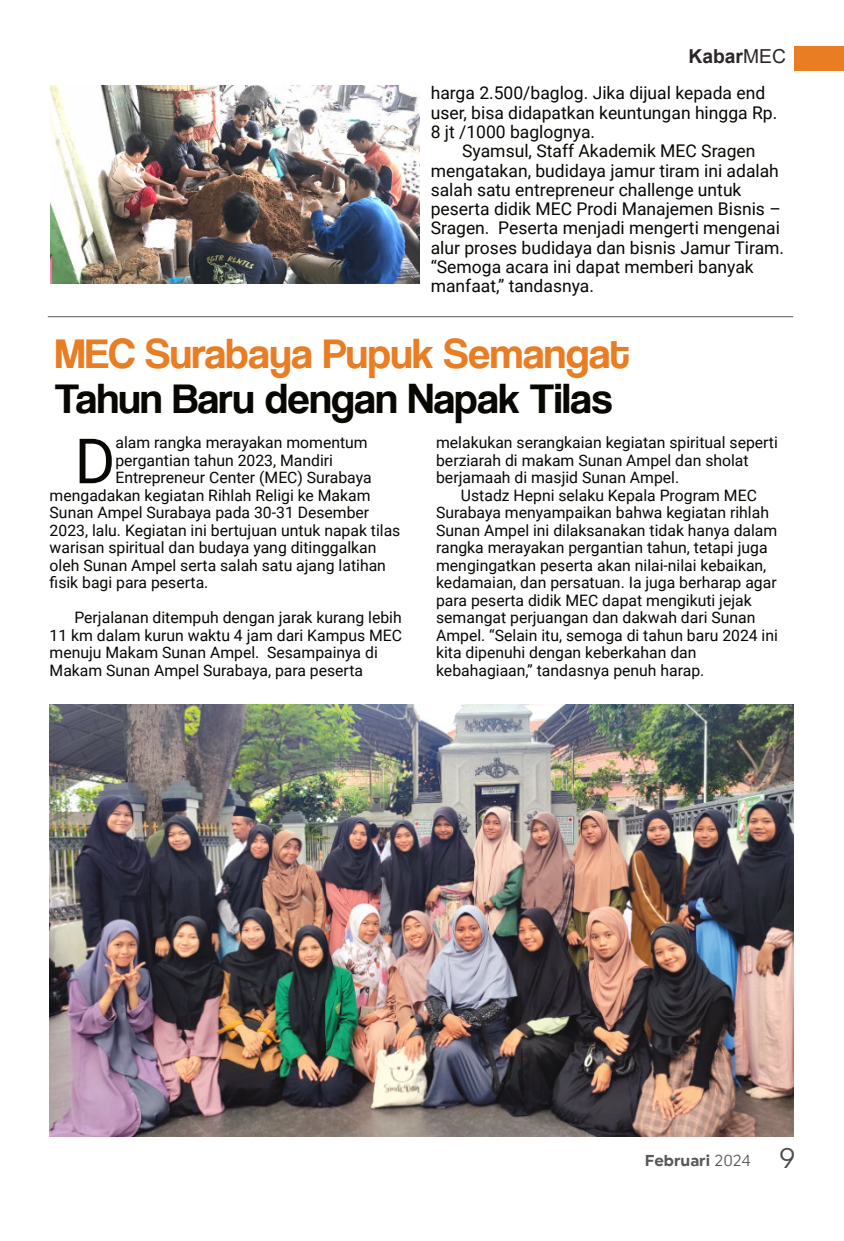
<style>
.page{position:relative;width:844px;height:1241px;background:#fff}
.page>*{position:absolute;margin:0;border:0;box-sizing:border-box;transform-origin:0 0}
.t1{font:62.48px "Roboto";color:#080704}
.t2{font:43.4px "Coolvetica Rg";color:#080704}
.t3{font:43.4px "Coolvetica Rg";color:#e97d24}
.t4{font:700 19.25px "Arial";color:rgb(35 31 32/.97)}
.t5{font:17.5px/19.2px "Roboto";color:#080704}
.t6{font:15.75px/17.5px "Roboto";color:#080704}
.t7{font:15.75px "Uniform Regular 2";color:#57585a}
.s1{font-weight:400}
.s2{font-family:"Uniform Regular 3"}
.s3{font-family:"Uniform Regular 3";font-size:28px;color:#4d4c4b}
</style>
<div class="page">
<img style="left:51px;top:85px;width:368px;height:198px">
<img style="left:50px;top:704px;width:743px;height:432px">
<div style="left:794px;top:46px;width:49px;height:25px;background:#e97d24"></div>
<hr style="left:48px;top:316px;width:744px;height:1px;background:#57585a">
<p class="t4" style="left:688px;top:49px;width:99px">Kabar<span class="s1">MEC</span></p>
<p class="t5" style="left:430px;top:85px;width:348px">harga 2.500/baglog. Jika dijual kepada end user, bisa didapatkan keuntungan hingga Rp.<br>8 jt /1000 baglognya.</p>
<p class="t5" style="left:430px;top:143px;width:355px;text-indent:32px">Syamsul, Staff Akademik MEC Sragen mengatakan, budidaya jamur tiram ini adalah salah satu entrepreneur challenge untuk peserta didik MEC Prodi Manajemen Bisnis – Sragen. Peserta menjadi mengerti mengenai alur proses budidaya dan bisnis Jamur Tiram. “Semoga acara ini dapat memberi banyak manfaat,” tandasnya.</p>
<h2 class="t3" style="left:55px;top:334px;width:576px">MEC Surabaya Pupuk Semangat</h2>
<h2 class="t2" style="left:55px;top:379px;width:558px">Tahun Baru dengan Napak Tilas</h2>
<h1 class="t1" style="left:74px;top:436px;width:42px">D</h1>
<p class="t6" style="left:115px;top:435px;width:254px">alam rangka merayakan momentum</p>
<p class="t6" style="left:436px;top:435px;width:343px">melakukan serangkaian kegiatan spiritual seperti berziarah di makam Sunan Ampel dan sholat berjamaah di masjid Sunan Ampel.</p>
<p class="t6" style="left:436px;top:488px;width:343px;text-indent:25px">Ustadz Hepni selaku Kepala Program MEC Surabaya menyampaikan bahwa kegiatan rihlah Sunan Ampel ini dilaksanakan tidak hanya dalam rangka merayakan pergantian tahun, tetapi juga mengingatkan peserta akan nilai-nilai kebaikan, kedamaian, dan persatuan. Ia juga berharap agar para peserta didik MEC dapat mengikuti jejak semangat perjuangan dan dakwah dari Sunan Ampel. “Selain itu, semoga di tahun baru 2024 ini kita dipenuhi dengan keberkahan dan kebahagiaan,” tandasnya penuh harap.</p>
<p class="t6" style="left:115px;top:453px;width:219px">pergantian tahun 2023, Mandiri</p>
<p class="t6" style="left:115px;top:470px;width:257px">Entrepreneur Center (MEC) Surabaya</p>
<p class="t6" style="left:50px;top:488px;width:322px">mengadakan kegiatan Rihlah Religi ke Makam</p>
<p class="t6" style="left:50px;top:505px;width:321px">Sunan Ampel Surabaya pada 30-31 Desember</p>
<p class="t6" style="left:50px;top:523px;width:352px">2023, lalu. Kegiatan ini bertujuan untuk napak tilas</p>
<p class="t6" style="left:50px;top:540px;width:328px">warisan spiritual dan budaya yang ditinggalkan</p>
<p class="t6" style="left:50px;top:558px;width:338px">oleh Sunan Ampel serta salah satu ajang latihan</p>
<p class="t6" style="left:50px;top:575px;width:160px">fisik bagi para peserta.</p>
<p class="t6" style="left:50px;top:610px;width:354px;text-indent:25px">Perjalanan ditempuh dengan jarak kurang lebih 11 km dalam kurun waktu 4 jam dari Kampus MEC menuju Makam Sunan Ampel. Sesampainya di Makam Sunan Ampel Surabaya, para peserta</p>
<p class="t7" style="left:644px;top:1153px;width:152px">Februari <span class="s2">2024</span> <span class="s3">9</span></p>
</div>
